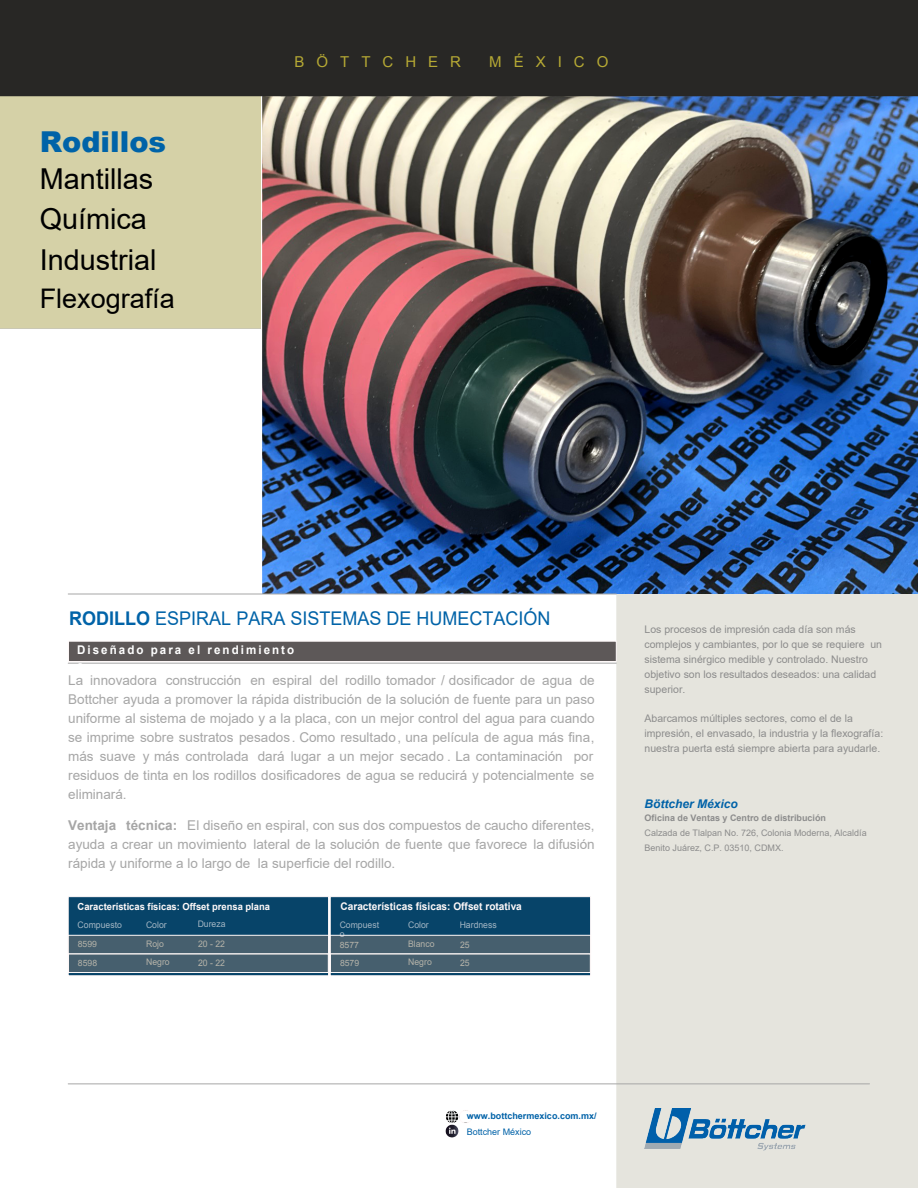
<style>
.page{position:relative;width:918px;height:1188px;background:#fff}
.page>*{position:absolute;margin:0;border:0;box-sizing:border-box;transform-origin:0 0}
.t1{font:28.8px/40.3px "Arial";color:#000}
.t2{font:900 28.8px "Arial";color:#0063a8}
.t3{font:27px "Arial";color:#000}
.t4{font:18.9px "Arial";color:#0063a8;scale:.95 1}
.t5{font:15px "Arial";letter-spacing:.8em;color:#b6a934}
.t6{font:13.5px/18.9px "Arial";color:#a6a6a6;text-align:justify}
.t7{font:700 12px "Arial";letter-spacing:.175em;color:#fff;scale:.96 1}
.t8{font:italic 700 12px "Arial";color:#0062a8}
.t9{font:700 12px "Shree Dev 0714";color:#fff;scale:.96 1}
.t10{font:10.5px/15px "Arial";color:#8c8c8c}
.t11{font:700 10.5px "Arial";color:#fff9f9;scale:.96 1}
.t12{font:700 9.75px "Arial";color:#fff9f9;scale:.96 1}
.t13{font:9px/15px "Arial";color:#8c8c8c}
.t14{font:700 9px "Arial";color:#8c8c8c}
.t15{font:9px "Arial";color:#b5b3a9;scale:.96 1}
.t16{font:9px "Arial";color:rgb(255 249 249/.64);scale:.96 1}
.t17{font:700 9px "Arial";color:#0062a8}
.t18{font:9px "Arial";color:#0062a8}
.t19{font:9px/9px "Arial";color:rgb(255 248 248/.64);scale:.96 1}
.t20{font:8.7px "Arial";color:#b5b3a9}
.s1{font-weight:700}
.s2{font-style:inherit}
</style>
<div class="page">
<div style="left:616px;top:573px;width:302px;height:615px;background:#e5e4dd"></div>
<svg style="left:446px;top:1110px;width:13px;height:28px"></svg>
<div style="left:459px;top:1110px;width:13px;height:13px;border:1px solid #fff9f9;border-radius:50%"></div>
<svg style="left:68px;top:662px;width:549px;height:2px"></svg>
<svg style="left:68px;top:1083px;width:802px;height:2px"></svg>
<img style="left:644px;top:1108px;width:162px;height:42px">
<div style="left:68px;top:641px;width:549px;height:21px;background:#5d5858;border:1px solid #fff9f9"></div>
<div style="left:68px;top:896px;width:261px;height:80px;background:#074469;border:1px solid #fff9f9"></div>
<div style="left:68px;top:935px;width:261px;height:19px;background:#465f6e;border:1px solid #fff9f9"></div>
<div style="left:68px;top:954px;width:261px;height:19px;background:#465f6e;border:1px solid #fff9f9"></div>
<div style="left:330px;top:896px;width:261px;height:80px;background:#074469;border:1px solid #fff9f9"></div>
<div style="left:330px;top:935px;width:261px;height:19px;background:#465f6e;border:1px solid #fff9f9"></div>
<div style="left:330px;top:954px;width:261px;height:19px;background:#465f6e;border:1px solid #fff9f9"></div>
<img style="left:262px;top:96px;width:656px;height:498px">
<div style="left:0;top:96px;width:261px;height:232px;background:#d5d1a7"></div>
<div style="left:0;top:0;width:918px;height:96px;background:#282725"></div>
<svg style="left:68px;top:593px;width:549px;height:2px"></svg>
<h1 class="t2" style="left:40px;top:120px;width:128px">Rodillos</h1>
<h1 class="t1" style="left:40px;top:158px;width:118px">Mantillas<br>Química<br>Industrial</h1>
<h2 class="t3" style="left:40px;top:280px;width:137px">Flexografía</h2>
<p class="t5" style="left:295px;top:53px;width:168px">BÖTTCHER</p>
<p class="t5" style="left:489px;top:53px;width:121px">MÉXICO</p>
<h3 class="t4" style="left:69px;top:606px;width:508px"><span class="s1">RODILLO</span> ESPIRAL PARA SISTE<span class="s2">MAS DE HUMECTACIÓN</span></h3>
<p class="t7" style="left:77px;top:641px;width:228px">Diseñado para el rendimiento</p>
<p class="t9" style="left:77px;top:659px;width:8px">e</p>
<p class="t6" style="left:68px;top:671px;width:528px">La innovadora construcción en espiral del rodillo tomador <span class="s2">/ dosificador d</span>e agua de Bottcher ayuda a promover la rápida distribución de la solución de fuente para un paso uniforme al sistema de mojado y a la placa, con un mejor control del agua para cuando se imprime sobre sustratos pesados. Como resultado, una película de agua más fina, más suave y más controlada dará lugar a un mejor secado . La contaminación por residuos de tinta en los rodillos dosificadores de agua se reducirá y potencialmente se eliminará.</p>
<p class="t6" style="left:68px;top:816px;width:528px"><span class="s1">Ventaja técnica:</span> El diseño en espiral, con sus dos compuestos de caucho diferentes, ayuda a crear un movimiento lateral de la solución de fuente que favorece la difusión rápida y uniforme a lo largo de la superficie del rodillo.</p>
<p class="t12" style="left:78px;top:899px;width:202px">Características físicas: Offset <span class="s2">prensa plana</span></p>
<p class="t16" style="left:78px;top:919px;width:48px">Compuesto</p>
<p class="t20" style="left:78px;top:938px;width:21px">8599</p>
<p class="t15" style="left:146px;top:937px;width:20px">Rojo</p>
<p class="t15" style="left:198px;top:937px;width:30px">20 - 22</p>
<p class="t20" style="left:78px;top:958px;width:21px">8598</p>
<p class="t15" style="left:146px;top:956px;width:26px">Negro</p>
<p class="t15" style="left:198px;top:958px;width:30px">20 - 22</p>
<p class="t16" style="left:146px;top:919px;width:23px">Color</p>
<p class="t16" style="left:198px;top:917px;width:31px">Dureza</p>
<p class="t11" style="left:341px;top:899px;width:190px">Características físicas: Offset rotati<span class="s2">va</span></p>
<p class="t20" style="left:340px;top:940px;width:21px">8577</p>
<p class="t15" style="left:408px;top:937px;width:29px">Blanco</p>
<p class="t15" style="left:460px;top:940px;width:12px">25</p>
<p class="t20" style="left:340px;top:958px;width:21px">8579</p>
<p class="t15" style="left:408px;top:956px;width:26px">Negro</p>
<p class="t15" style="left:460px;top:958px;width:12px">25</p>
<p class="t19" style="left:340px;top:920px;width:43px">Compuest o</p>
<p class="t16" style="left:408px;top:919px;width:23px">Color</p>
<p class="t16" style="left:460px;top:919px;width:40px">Hardness</p>
<p class="t10" style="left:645px;top:622px;width:239px">Los procesos de impresión cada día son más complejos y cambiantes, por lo que se requiere un sistema sinérgico medible y controlado. Nuestro objetivo son los resultados deseados: una calidad superior.</p>
<p class="t10" style="left:645px;top:711px;width:240px">Abarcamos múltiples sectores, como el de la impresión, el envasado, la industria y la flexografía: nuestra puerta está siempre abierta para ayudarle.</p>
<p class="t8" style="left:645px;top:797px;width:95px">Böttcher México</p>
<p class="t14" style="left:645px;top:812px;width:183px">Oficina de Ventas y Centro de distribución</p>
<p class="t13" style="left:645px;top:826px;width:224px">Calzada de Tlalpan No. 726, Colonia Moderna, Alcaldía<br>Benito Juárez, C.P. 03510, CDMX.</p>
<p class="t17" style="left:467px;top:1110px;width:131px">www.bottchermexico.com.mx/</p>
<p class="t18" style="left:467px;top:1126px;width:66px">Bottcher México</p>
</div>
